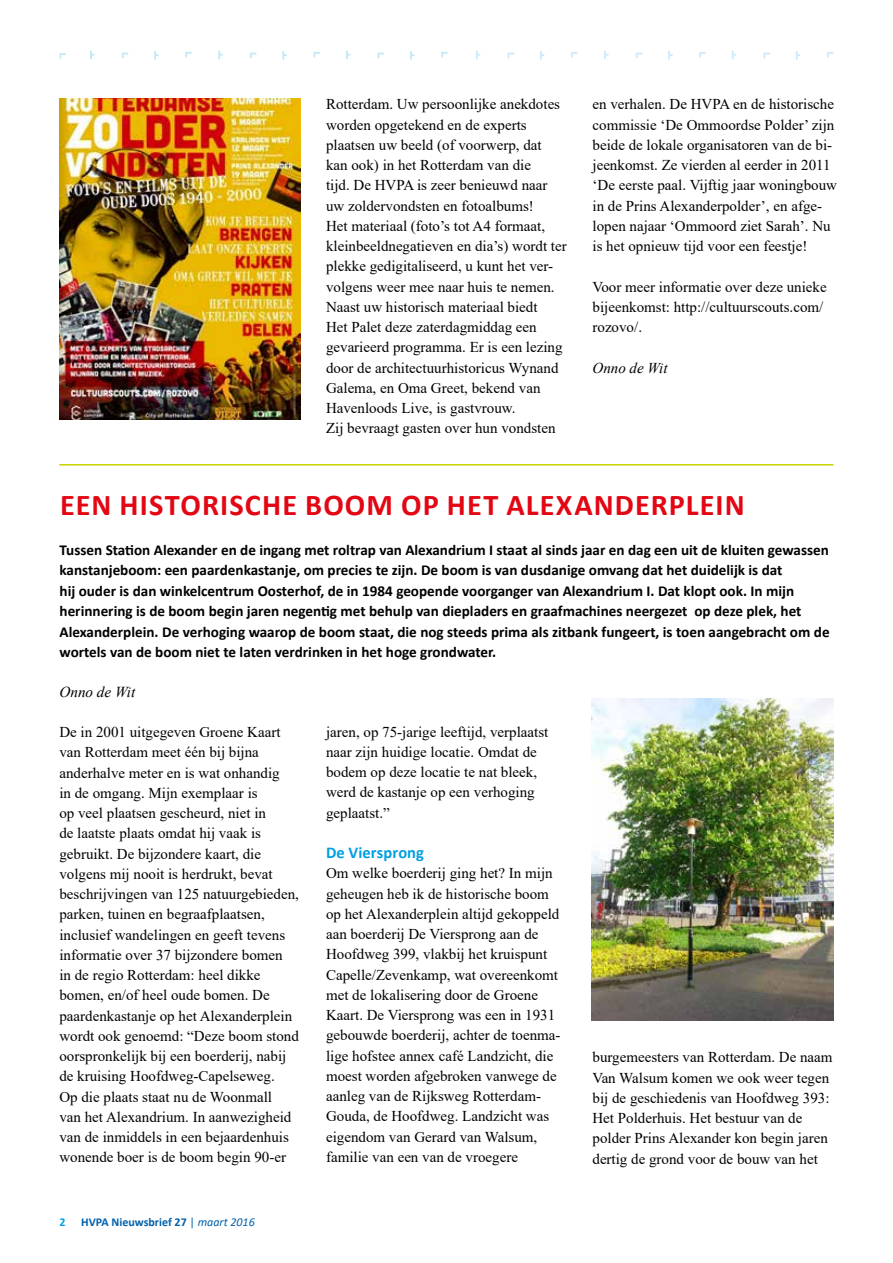
<style>
.page{position:relative;width:893px;height:1263px;background:#fff}
.page>*{position:absolute;margin:0;border:0;box-sizing:border-box;transform-origin:0 0}
.t1{font:700 30.3px "Calibri";letter-spacing:.035em;color:#e30613}
.t2{font:700 16.5px "Calibri";letter-spacing:.005em;color:#009fe3}
.t3{font:700 15.15px/20.4px "Calibri";color:#000}
.t4{font:italic 15.15px "Times New Roman";color:#000}
.t5{font:15px/20.2px "Times New Roman";color:#000}
.t6{font:italic 15px "Times New Roman";color:#000}
.t7{font:700 12px "Calibri";color:#0061ad}
.t8{font:700 12px "Calibri";color:#009fe3}
.s1{font-weight:400}
.s2{font-weight:400;font-style:italic}
</style>
<div class="page">
<svg style="left:60px;top:53px;width:6px;height:6px"></svg>
<svg style="left:122px;top:53px;width:6px;height:5px"></svg>
<svg style="left:185px;top:52px;width:7px;height:5px"></svg>
<svg style="left:250px;top:53px;width:6px;height:5px"></svg>
<svg style="left:313px;top:52px;width:7px;height:5px"></svg>
<svg style="left:378px;top:53px;width:6px;height:5px"></svg>
<svg style="left:441px;top:52px;width:7px;height:5px"></svg>
<svg style="left:90px;top:51px;width:4px;height:8px"></svg>
<svg style="left:154px;top:51px;width:5px;height:9px"></svg>
<svg style="left:218px;top:51px;width:5px;height:8px"></svg>
<svg style="left:282px;top:51px;width:5px;height:9px"></svg>
<svg style="left:346px;top:51px;width:4px;height:8px"></svg>
<svg style="left:410px;top:51px;width:4px;height:9px"></svg>
<svg style="left:507px;top:53px;width:7px;height:5px"></svg>
<svg style="left:571px;top:52px;width:7px;height:5px"></svg>
<svg style="left:636px;top:53px;width:6px;height:5px"></svg>
<svg style="left:699px;top:52px;width:7px;height:5px"></svg>
<svg style="left:763px;top:53px;width:7px;height:5px"></svg>
<svg style="left:827px;top:52px;width:6px;height:5px"></svg>
<svg style="left:476px;top:51px;width:4px;height:8px"></svg>
<svg style="left:540px;top:51px;width:4px;height:9px"></svg>
<svg style="left:604px;top:51px;width:4px;height:8px"></svg>
<svg style="left:668px;top:51px;width:4px;height:9px"></svg>
<svg style="left:732px;top:51px;width:4px;height:8px"></svg>
<svg style="left:796px;top:51px;width:4px;height:9px"></svg>
<hr style="left:59px;top:464px;width:774px;height:1px;background:#c8d300">
<img style="left:60px;top:99px;width:240px;height:321px">
<img style="left:592px;top:699px;width:241px;height:322px">
<p class="t5" style="left:326px;top:94px;width:242px">Rotterdam. Uw persoonlijke anekdotes worden opgetekend en de experts plaatsen uw beeld (of voorwerp, dat kan ook) in het Rotterdam van die<br>tijd. De HVPA is zeer benieuwd naar uw zoldervondsten en fotoalbums!<br>Het materiaal (foto’s tot A4 formaat, kleinbeeldnegatieven en dia’s) wordt ter plekke gedigitaliseerd, u kunt het ver&shy;volgens weer mee naar huis te nemen.<br>Naast uw historisch materiaal biedt<br>Het Palet deze zaterdagmiddag een gevarieerd programma. Er is een lezing door de architectuurhistoricus Wynand Galema, en Oma Greet, bekend van Havenloods Live, is gastvrouw.<br>Zij bevraagt gasten over hun vondsten</p>
<p class="t5" style="left:592px;top:94px;width:246px">en verhalen. De HVPA en de historische commissie ‘De Ommoordse Polder’ zijn beide de lokale organisatoren van de bi&shy;jeenkomst. Ze vierden al eerder in 2011 ‘De eerste paal. Vijftig jaar woningbouw in de Prins Alexanderpolder’, en afge&shy;lopen najaar ‘Ommoord ziet Sarah’. Nu is het opnieuw tijd voor een feestje!</p>
<p class="t5" style="left:592px;top:276px;width:236px">Voor meer informatie over deze unieke bijeenkomst: http://cultuurscouts.com/ rozovo/.</p>
<p class="t6" style="left:592px;top:357px;width:76px">Onno de Wit</p>
<h1 class="t1" style="left:60px;top:484px;width:686px">EEN HISTORISCHE BOOM OP HET ALEXANDERPLEIN</h1>
<p class="t3" style="left:60px;top:539px;width:772px">Tussen Station Alexander en de ingang met roltrap van Alexandrium I staat al sinds jaar en dag een uit de kluiten gewassen kanstanjeboom: een paardenkastanje, om precies te zijn. De boom is van dusdanige omvang dat het duidelijk is dat<br>hij ouder is dan winkelcentrum Oosterhof, de in 1984 geopende voorganger van Alexandrium I. Dat klopt ook. In mijn herinnering is de boom begin jaren negentig met behulp van diepladers en graafmachines neergezet op deze plek, het Alexanderplein. De verhoging waarop de boom staat, die nog steeds prima als zitbank fungeert, is toen aangebracht om de wortels van de boom niet te laten verdrinken in het hoge grondwater.</p>
<p class="t4" style="left:60px;top:681px;width:77px">Onno de Wit</p>
<p class="t5" style="left:59px;top:721px;width:241px">De in 2001 uitgegeven Groene Kaart van Rotterdam meet één bij bijna anderhalve meter en is wat onhandig<br>in de omgang. Mijn exemplaar is<br>op veel plaatsen gescheurd, niet in<br>de laatste plaats omdat hij vaak is gebruikt. De bijzondere kaart, die volgens mij nooit is herdrukt, bevat beschrijvingen van 125 natuurgebieden, parken, tuinen en begraafplaatsen, inclusief wandelingen en geeft tevens informatie over 37 bijzondere bomen<br>in de regio Rotterdam: heel dikke bomen, en/of heel oude bomen. De paardenkastanje op het Alexanderplein wordt ook genoemd: “Deze boom stond oorspronkelijk bij een boerderij, nabij de kruising Hoofdweg-Capelseweg.<br>Op die plaats staat nu de Woonmall<br>van het Alexandrium. In aanwezigheid van de inmiddels in een bejaardenhuis wonende boer is de boom begin 90-er</p>
<p class="t8" style="left:60px;top:1213px;width:8px">2</p>
<p class="t7" style="left:81px;top:1213px;width:175px">HVPA Nieuwsbrief 27 <span class="s1">|</span> <span class="s2">maart 2016</span></p>
<p class="t5" style="left:326px;top:721px;width:224px">jaren, op 75-jarige leeftijd, verplaatst naar zijn huidige locatie. Omdat de bodem op deze locatie te nat bleek, werd de kastanje op een verhoging geplaatst.”</p>
<p class="t2" style="left:326px;top:841px;width:100px">De Viersprong</p>
<p class="t5" style="left:326px;top:863px;width:236px">Om welke boerderij ging het? In mijn geheugen heb ik de historische boom op het Alexanderplein altijd gekoppeld aan boerderij De Viersprong aan de Hoofdweg 399, vlakbij het kruispunt Capelle/Zevenkamp, wat overeenkomt met de lokalisering door de Groene Kaart. De Viersprong was een in 1931 gebouwde boerderij, achter de toenma&shy;lige hofstee annex café Landzicht, die moest worden afgebroken vanwege de aanleg van de Rijksweg Rotterdam-Gouda, de Hoofdweg. Landzicht was eigendom van Gerard van Walsum, familie van een van de vroegere</p>
<p class="t5" style="left:592px;top:1047px;width:242px">burgemeesters van Rotterdam. De naam Van Walsum komen we ook weer tegen bij de geschiedenis van Hoofdweg 393:<br>Het Polderhuis. Het bestuur van de polder Prins Alexander kon begin jaren dertig de grond voor de bouw van het</p>
</div>
